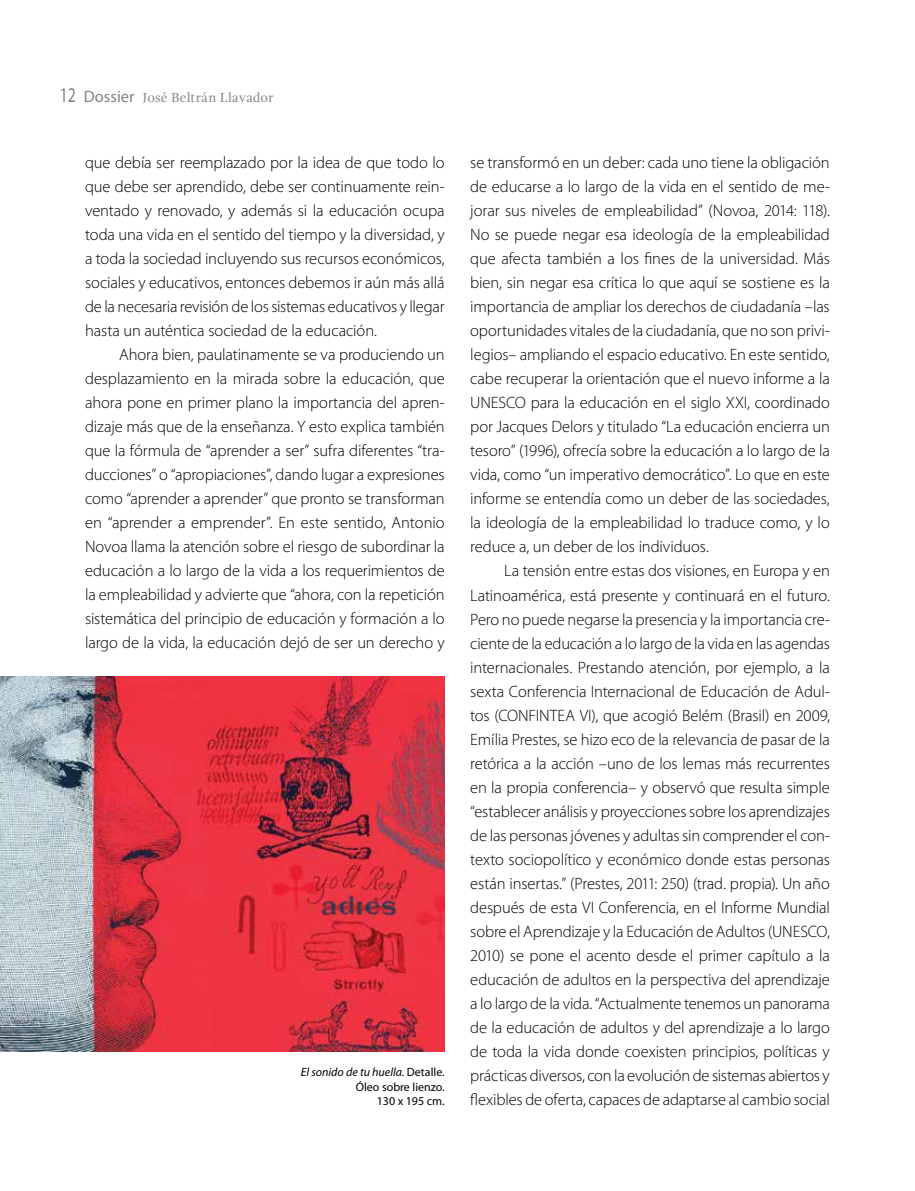
<style>
.page{position:relative;width:915px;height:1191px;background:#fff}
.page>*{position:absolute;margin:0;border:0;box-sizing:border-box;transform-origin:0 0}
.t1{font:300 16.5px/24px "Myriad Pro";letter-spacing:-.005em;color:#000;text-align:justify}
.t2{font:16.5px "Myriad Pro";color:#808285}
.t3{font:13.5px "Gandhi Serif";letter-spacing:.01em;color:#808285}
.t4{font:12px/14.4px "Myriad Pro";color:#000;text-align:right}
.s1{font-size:21px}
.s2{font-style:italic}
</style>
<div class="page">
<img style="left:0;top:676px;width:444px;height:375px">
<p class="t2" style="left:60px;top:86px;width:76px"><span class="s1">12</span> Dossier</p>
<p class="t3" style="left:142px;top:89px;width:133px">José Beltrán Llavador</p>
<p class="t1" style="left:85px;top:150px;width:361px">que debía ser reemplazado por la idea de que todo lo que debe ser aprendido, debe ser continuamente rein&shy;ventado y renovado, y además si la educación ocupa toda una vida en el sentido del tiempo y la diversidad, y a toda la sociedad incluyendo sus recursos económicos, sociales y educativos, entonces debemos ir aún más allá de la necesaria revisión de los sistemas educativos y llegar hasta un auténtica sociedad de la educación.</p>
<p class="t1" style="left:85px;top:342px;width:361px;text-indent:34px">Ahora bien, paulatinamente se va produciendo un desplazamiento en la mirada sobre la educación, que ahora pone en primer plano la importancia del apren&shy;dizaje más que de la enseñanza. Y esto explica también que la fórmula de “aprender a ser” sufra diferentes “tra&shy;ducciones” o “apropiaciones”, dando lugar a expresiones como “aprender a aprender” que pronto se transforman en “aprender a emprender”. En este sentido, Antonio Novoa llama la atención sobre el riesgo de subordinar la educación a lo largo de la vida a los requerimientos de la empleabilidad y advierte que “ahora, con la repetición sistemática del principio de educación y formación a lo largo de la vida, la educación dejó de ser un derecho y</p>
<p class="t4" style="left:301px;top:1064px;width:145px"><span class="s2">El sonido de tu huella.</span> Detalle.<br>Óleo sobre lienzo.<br>130 x 195 cm.</p>
<p class="t1" style="left:470px;top:150px;width:361px">se transformó en un deber: cada uno tiene la obligación de educarse a lo largo de la vida en el sentido de me&shy;jorar sus niveles de empleabilidad” (Novoa, 2014: 118).<br>No se puede negar esa ideología de la empleabilidad que afecta también a los fines de la universidad. Más bien, sin negar esa crítica lo que aquí se sostiene es la importancia de ampliar los derechos de ciudadanía –las oportunidades vitales de la ciudadanía, que no son privi&shy;legios– ampliando el espacio educativo. En este sentido, cabe recuperar la orientación que el nuevo informe a la UNESCO para la educación en el siglo XXI, coordinado por Jacques Delors y titulado “La educación encierra un tesoro” (1996), ofrecía sobre la educación a lo largo de la vida, como “un imperativo democrático”. Lo que en este informe se entendía como un deber de las sociedades, la ideología de la empleabilidad lo traduce como, y lo reduce a, un deber de los individuos.</p>
<p class="t1" style="left:470px;top:559px;width:361px;text-indent:34px">La tensión entre estas dos visiones, en Europa y en Latinoamérica, está presente y continuará en el futuro.<br>Pero no puede negarse la presencia y la importancia cre&shy;ciente de la educación a lo largo de la vida en las agendas internacionales. Prestando atención, por ejemplo, a la sexta Conferencia Internacional de Educación de Adul&shy;tos (CONFINTEA VI), que acogió Belém (Brasil) en 2009, Emília Prestes, se hizo eco de la relevancia de pasar de la retórica a la acción –uno de los lemas más recurrentes en la propia conferencia– y observó que resulta simple “establecer análisis y proyecciones sobre los aprendizajes de las personas jóvenes y adultas sin comprender el con&shy;texto sociopolítico y económico donde estas personas están insertas.” (Prestes, 2011: 250) (trad. propia). Un año después de esta VI Conferencia, en el Informe Mundial sobre el Aprendizaje y la Educación de Adultos (UNESCO, 2010) se pone el acento desde el primer capítulo a la educación de adultos en la perspectiva del aprendizaje a lo largo de la vida. “Actualmente tenemos un panorama de la educación de adultos y del aprendizaje a lo largo de toda la vida donde coexisten principios, políticas y prácticas diversos, con la evolución de sistemas abiertos y flexibles de oferta, capaces de adaptarse al cambio social</p>
</div>
